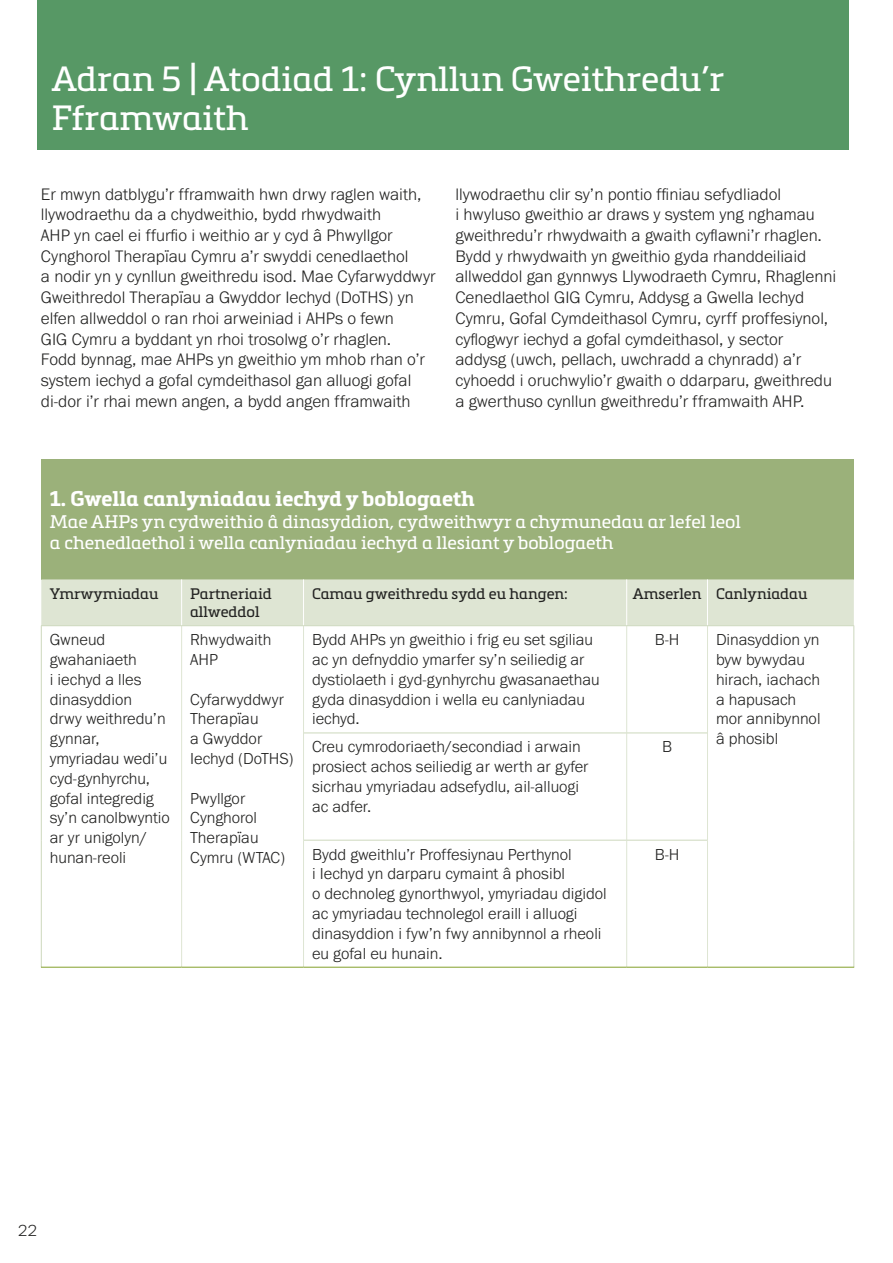
<style>
.page{position:relative;width:893px;height:1263px;background:#fff}
.page>*{position:absolute;margin:0;border:0;box-sizing:border-box;transform-origin:0 0}
.headers_grey{font:34.5px/39px "Metronic Slab Pro";color:#fff}
.Table_header_one{font:700 21px "Metronic Slab Pro";color:#fff}
.table_headers_two{font:18px/21.6px "Metronic Slab Pro";color:#fff}
.Body{font:300 17.25px/20.7px "Franklin Gothic URW";color:#222221}
.table_text_body{font:300 16.5px/19.8px "Franklin Gothic URW";color:#222221}
.table_headers_two-2{font:15px/18px "Metronic Slab Pro";color:#222221}
.s1{font-weight:700}
</style>
<div class="page">
<div style="left:38px;top:0;width:811px;height:150px;background:#579865"></div>
<div style="left:41px;top:459px;width:813px;height:120px;background:#9bb17a"></div>
<div style="left:41px;top:579px;width:813px;height:46px;background:#dee5d3"></div>
<svg style="left:182px;top:626px;width:671px;height:341px"></svg>
<hr style="left:181px;top:579px;width:1px;height:46px;background:#fff">
<hr style="left:303px;top:579px;width:1px;height:46px;background:#fff">
<hr style="left:626px;top:579px;width:1px;height:46px;background:#fff">
<hr style="left:707px;top:579px;width:1px;height:46px;background:#fff">
<hr style="left:181px;top:626px;width:1px;height:107px;background:#dee5d3">
<hr style="left:303px;top:626px;width:1px;height:107px;background:#dee5d3">
<hr style="left:626px;top:626px;width:1px;height:106px;background:#dee5d3">
<hr style="left:707px;top:626px;width:1px;height:107px;background:#dee5d3">
<hr style="left:181px;top:733px;width:1px;height:107px;background:#dee5d3">
<hr style="left:303px;top:733px;width:1px;height:107px;background:#dee5d3">
<hr style="left:626px;top:733px;width:1px;height:107px;background:#dee5d3">
<hr style="left:707px;top:733px;width:1px;height:107px;background:#dee5d3">
<hr style="left:181px;top:840px;width:1px;height:127px;background:#dee5d3">
<hr style="left:303px;top:840px;width:1px;height:127px;background:#dee5d3">
<hr style="left:626px;top:840px;width:1px;height:127px;background:#dee5d3">
<hr style="left:707px;top:840px;width:1px;height:127px;background:#dee5d3">
<hr style="left:41px;top:625px;width:141px;height:1px;background:#cdd8bd">
<hr style="left:41px;top:626px;width:1px;height:107px;background:#cdd8bd">
<hr style="left:182px;top:625px;width:122px;height:1px;background:#cdd8bd">
<hr style="left:41px;top:733px;width:1px;height:107px;background:#cdd8bd">
<hr style="left:41px;top:840px;width:1px;height:127px;background:#cdd8bd">
<hr style="left:304px;top:625px;width:323px;height:1px;background:#cdd8bd">
<hr style="left:627px;top:625px;width:80px;height:1px;background:#cdd8bd">
<hr style="left:707px;top:625px;width:147px;height:1px;background:#cdd8bd">
<hr style="left:853px;top:626px;width:1px;height:107px;background:#cdd8bd">
<hr style="left:853px;top:733px;width:1px;height:107px;background:#cdd8bd">
<hr style="left:853px;top:840px;width:1px;height:127px;background:#cdd8bd">
<hr style="left:304px;top:732px;width:323px;height:1px;background:#cdd8bd">
<hr style="left:627px;top:732px;width:80px;height:1px;background:#cdd8bd">
<hr style="left:304px;top:840px;width:323px;height:1px;background:#cdd8bd">
<hr style="left:627px;top:840px;width:80px;height:1px;background:#cdd8bd">
<hr style="left:41px;top:967px;width:141px;height:1px;background:#84a02b">
<hr style="left:182px;top:967px;width:122px;height:1px;background:#84a02b">
<hr style="left:707px;top:967px;width:147px;height:1px;background:#84a02b">
<hr style="left:304px;top:967px;width:323px;height:1px;background:#84a02b">
<hr style="left:627px;top:967px;width:80px;height:1px;background:#84a02b">
<p class="headers_grey" style="left:52px;top:58px;width:674px">Adran 5 <span class="s1">|</span> Atodiad 1: Cynllun Gweithredu’r<br>Fframwaith</p>
<p class="Body" style="left:41px;top:183px;width:396px">Er mwyn datblygu’r fframwaith hwn drwy raglen waith, llywodraethu da a chydweithio, bydd rhwydwaith<br>AHP yn cael ei ffurfio i weithio ar y cyd â Phwyllgor Cynghorol Therapïau Cymru a’r swyddi cenedlaethol<br>a nodir yn y cynllun gweithredu isod. Mae Cyfarwyddwyr Gweithredol Therapïau a Gwyddor Iechyd (DoTHS) yn elfen allweddol o ran rhoi arweiniad i AHPs o fewn<br>GIG Cymru a byddant yn rhoi trosolwg o’r rhaglen.<br>Fodd bynnag, mae AHPs yn gweithio ym mhob rhan o’r system iechyd a gofal cymdeithasol gan alluogi gofal di-dor i’r rhai mewn angen, a bydd angen fframwaith</p>
<p class="Body" style="left:455px;top:183px;width:382px">llywodraethu clir sy’n pontio ffiniau sefydliadol<br>i hwyluso gweithio ar draws y system yng nghamau gweithredu’r rhwydwaith a gwaith cyflawni’r rhaglen.<br>Bydd y rhwydwaith yn gweithio gyda rhanddeiliaid allweddol gan gynnwys Llywodraeth Cymru, Rhaglenni Cenedlaethol GIG Cymru, Addysg a Gwella Iechyd Cymru, Gofal Cymdeithasol Cymru, cyrff proffesiynol, cyflogwyr iechyd a gofal cymdeithasol, y sector addysg (uwch, pellach, uwchradd a chynradd) a’r cyhoedd i oruchwylio’r gwaith o ddarparu, gweithredu a gwerthuso cynllun gweithredu’r fframwaith AHP.</p>
<p class="Table_header_one" style="left:50px;top:485px;width:426px">1. Gwella canlyniadau iechyd y boblogaeth</p>
<p class="table_headers_two" style="left:50px;top:510px;width:693px">Mae AHPs yn cydweithio â dinasyddion, cydweithwyr a chymunedau ar lefel leol a chenedlaethol i wella canlyniadau iechyd a llesiant y boblogaeth</p>
<p class="table_headers_two-2" style="left:50px;top:584px;width:110px">Ymrwymiadau</p>
<p class="table_headers_two-2" style="left:190px;top:584px;width:83px">Partneriaid allweddol</p>
<p class="table_headers_two-2" style="left:312px;top:584px;width:257px">Camau gweithredu sydd eu hangen:</p>
<p class="table_headers_two-2" style="left:633px;top:584px;width:70px">Amserlen</p>
<p class="table_headers_two-2" style="left:716px;top:584px;width:93px">Canlyniadau</p>
<p class="table_text_body" style="left:50px;top:629px;width:122px">Gwneud gwahaniaeth<br>i iechyd a lles dinasyddion<br>drwy weithredu’n gynnar, ymyriadau wedi’u cyd‑gynhyrchu, gofal integredig sy’n canolbwyntio ar yr unigolyn/ hunan-reoli</p>
<p class="table_text_body" style="left:190px;top:629px;width:83px">Rhwydwaith<br>AHP</p>
<p class="table_text_body" style="left:312px;top:629px;width:289px">Bydd AHPs yn gweithio i frig eu set sgiliau ac yn defnyddio ymarfer sy’n seiliedig ar dystiolaeth i gyd-gynhyrchu gwasanaethau gyda dinasyddion i wella eu canlyniadau iechyd.</p>
<p class="table_text_body" style="left:655px;top:629px;width:26px">B-H</p>
<p class="table_text_body" style="left:716px;top:629px;width:106px">Dinasyddion yn byw bywydau hirach, iachach a hapusach mor annibynnol â phosibl</p>
<p class="table_text_body" style="left:190px;top:689px;width:105px">Cyfarwyddwyr<br>Therapïau<br>a Gwyddor<br>Iechyd (DoTHS)</p>
<p class="table_text_body" style="left:190px;top:788px;width:97px">Pwyllgor<br>Cynghorol<br>Therapïau<br>Cymru (WTAC)</p>
<p class="table_text_body" style="left:312px;top:737px;width:278px">Creu cymrodoriaeth/secondiad i arwain prosiect achos seiliedig ar werth ar gyfer sicrhau ymyriadau adsefydlu, ail-alluogi ac adfer.</p>
<p class="table_text_body" style="left:662px;top:737px;width:11px">B</p>
<p class="table_text_body" style="left:312px;top:844px;width:296px">Bydd gweithlu’r Proffesiynau Perthynol<br>i Iechyd yn darparu cymaint â phosibl<br>o dechnoleg gynorthwyol, ymyriadau digidol ac ymyriadau technolegol eraill i alluogi dinasyddion i fyw’n fwy annibynnol a rheoli eu gofal eu hunain.</p>
<p class="table_text_body" style="left:655px;top:844px;width:26px">B-H</p>
<p class="table_text_body" style="left:18px;top:1220px;width:21px">22</p>
</div>
